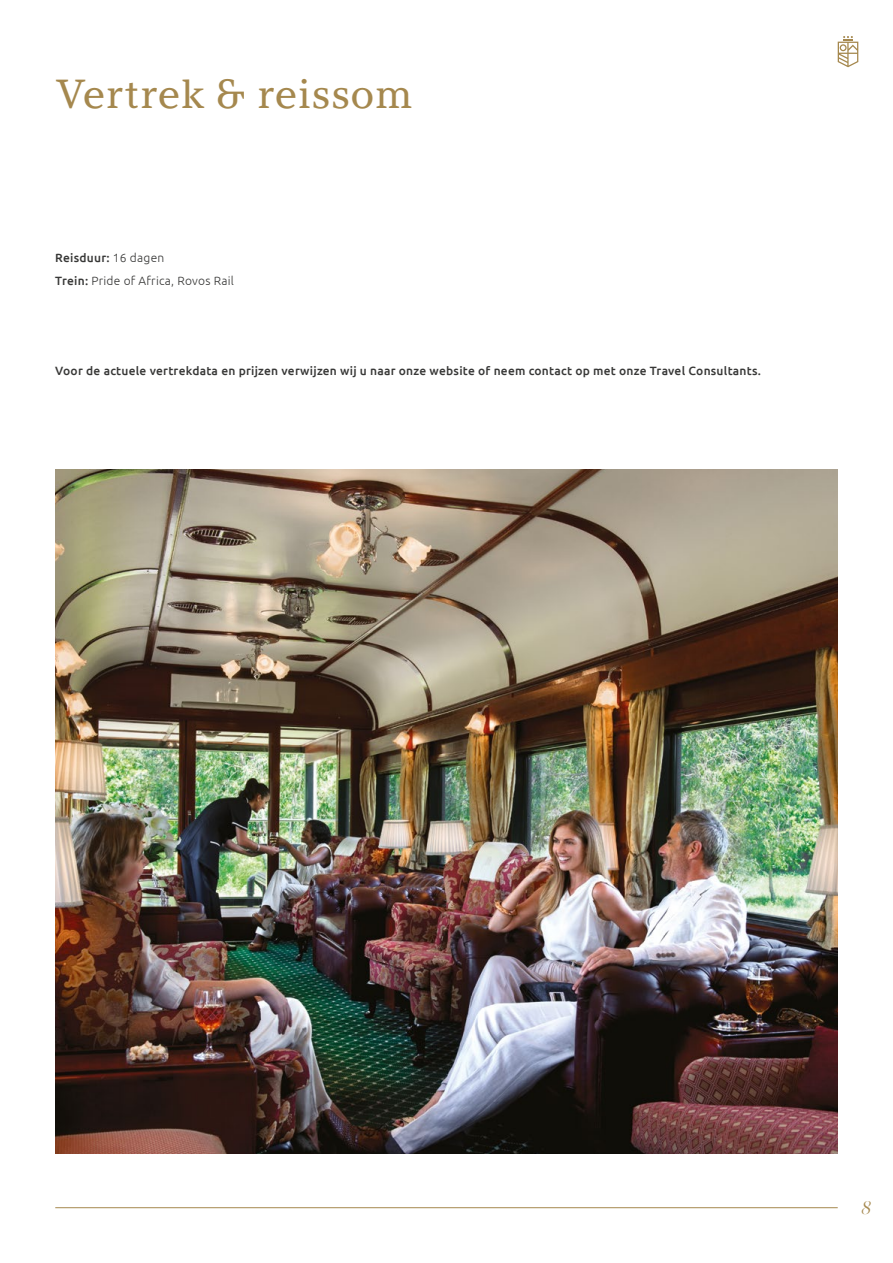
<style>
.page{position:relative;width:893px;height:1263px;background:#fff}
.page>*{position:absolute;margin:0;border:0;box-sizing:border-box;transform-origin:0 0}
.t1{font:40.5px "Argesta Text";color:#a5884e}
.t2{font:italic 18px "Argesta Hairline";color:#a5884e}
.t3{font:500 12px "Ubuntu";letter-spacing:.02em;color:#383837}
.t4{font:300 12px/22.5px "Ubuntu";letter-spacing:.02em;color:#383837}
.s1{font-weight:500}
</style>
<div class="page">
<hr style="left:55px;top:1207px;width:783px;height:1px;background:#a5884e">
<svg style="left:838px;top:36px;width:20px;height:31px"></svg>
<img style="left:55px;top:469px;width:783px;height:684px">
<h1 class="t1" style="left:55px;top:69px;width:360px">Vertrek &amp; reissom</h1>
<p class="t4" style="left:55px;top:246px;width:180px"><span class="s1">Reisduur:</span> 16 dagen<br><span class="s1">Trein:</span> Pride of Africa, Rovos Rail</p>
<p class="t3" style="left:55px;top:363px;width:707px">Voor de actuele vertrekdata en prijzen verwijzen wij u naar onze website of neem contact op met onze Travel Consultants.</p>
<h2 class="t2" style="left:860px;top:1197px;width:12px">8</h2>
</div>
